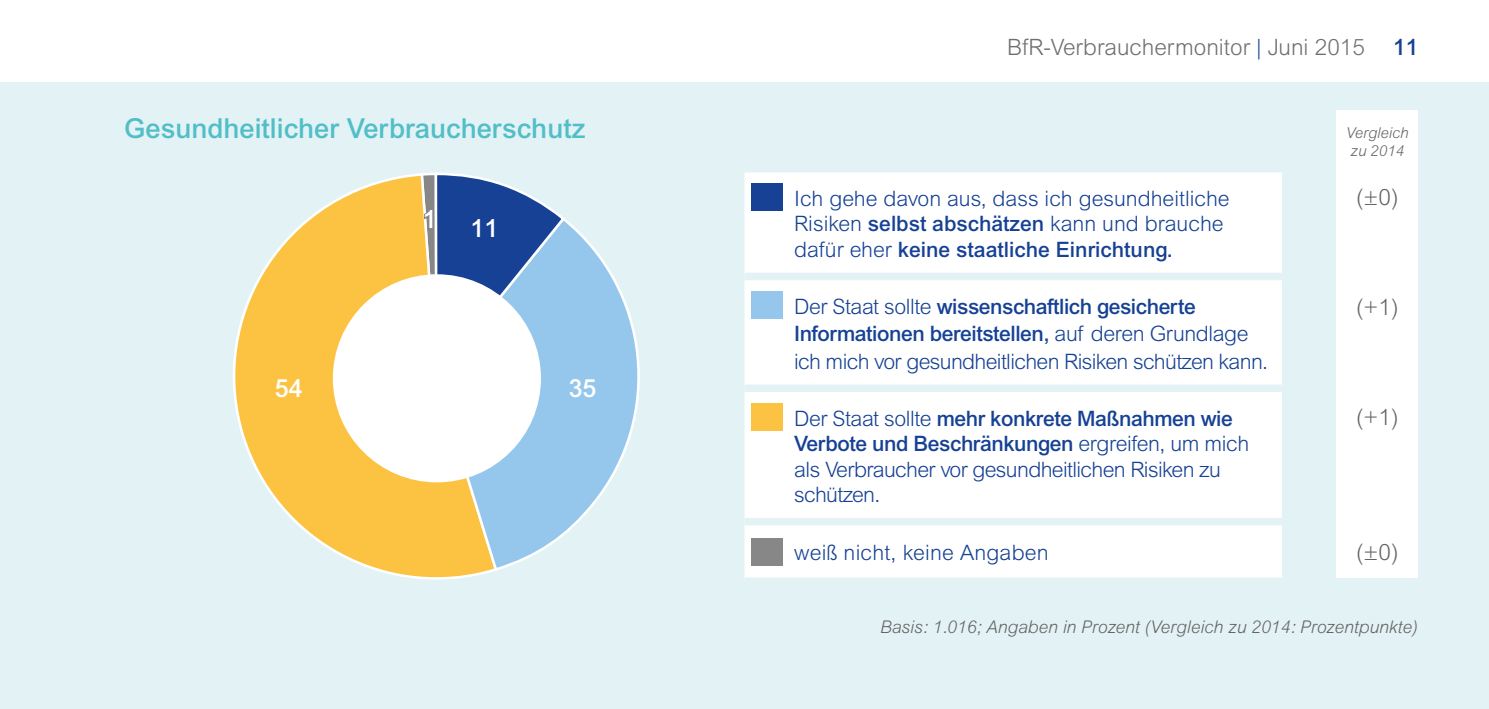
<style>
.page{position:relative;width:1489px;height:709px;background:#fff}
.page>*{position:absolute;margin:0;border:0;box-sizing:border-box;transform-origin:0 0}
.t1{font:500 27.5px "Arial MT Pro";color:#52bec8}
.t2{font:500 25px "Arial MT Pro";color:#fff}
.t3{font:300 22.5px "Arial MT Pro";color:#706f6f}
.t4{font:300 22.5px "Arial MT Pro";color:#646363}
.t5{font:500 22.5px "Arial MT Pro";color:#164194}
.t6{font:300 21.25px/25.5px "Arial MT Pro";letter-spacing:-.03em;color:#164194}
.t7{font:300 21.25px/25.5px "Arial MT Pro";color:#164194}
.t8{font:300 21.25px "Arial MT Pro";letter-spacing:.01em;color:#164194}
.t9{font:italic 300 17.5px "Arial MT Pro";color:#646363}
.t10{font:italic 300 15px/18px "Arial MT Pro";color:#646363}
.s1{color:#164194}
.s2{font-weight:500}
</style>
<div class="page">
<div style="left:0;top:82px;width:1488px;height:627px;background:#e3f2f5"></div>
<svg style="left:233px;top:173px;width:257px;height:407px"></svg>
<svg style="left:433px;top:220px;width:207px;height:352px"></svg>
<div style="left:333px;top:274px;width:208px;height:208px;background:#fff;border-radius:50%"></div>
<svg style="left:419px;top:172px;width:147px;height:208px"></svg>
<div style="left:744px;top:172px;width:537px;height:405px;background:#fff"></div>
<div style="left:744px;top:273px;width:537px;height:7px;background:#e3f2f5"></div>
<div style="left:744px;top:518px;width:537px;height:7px;background:#e3f2f5"></div>
<div style="left:744px;top:384px;width:537px;height:8px;background:#e3f2f5"></div>
<div style="left:751px;top:183px;width:31px;height:28px;background:#164194"></div>
<div style="left:751px;top:291px;width:31px;height:28px;background:#95c7ed"></div>
<div style="left:751px;top:403px;width:31px;height:27px;background:#fcc343"></div>
<div style="left:751px;top:538px;width:31px;height:27px;background:#878787"></div>
<div style="left:1336px;top:110px;width:81px;height:467px;background:#fff"></div>
<p class="t1" style="left:124px;top:112px;width:463px">Gesundheitlicher Verbraucherschutz</p>
<p class="t2" style="left:275px;top:373px;width:29px">54</p>
<p class="t2" style="left:423px;top:205px;width:15px">1</p>
<p class="t2" style="left:470px;top:214px;width:29px">11</p>
<p class="t2" style="left:569px;top:373px;width:29px">35</p>
<p class="t3" style="left:1007px;top:33px;width:359px">BfR-Verbrauchermonitor <span class="s1">|</span> Juni 2015</p>
<p class="t5" style="left:1392px;top:34px;width:26px">11</p>
<p class="t7" style="left:794px;top:186px;width:437px">Ich gehe davon aus, dass ich gesundheitliche<br>Risiken <span class="s2">selbst abschätzen</span> kann und brauche dafür eher <span class="s2">keine staatliche Einrichtung.</span></p>
<p class="t6" style="left:794px;top:293px;width:475px;line-height:27.5px">Der Staat sollte <span class="s2">wissenschaftlich gesicherte<br>Informationen bereitstellen,</span> auf deren Grundlage ich mich vor gesundheitlichen Risiken schützen kann.</p>
<p class="t6" style="left:794px;top:406px;width:456px">Der Staat sollte <span class="s2">mehr konkrete Maßnahmen wie Verbote und Beschränkungen</span> ergreifen, um mich als Verbraucher vor gesundheitlichen Risiken zu schützen.</p>
<p class="t8" style="left:794px;top:540px;width:256px">weiß nicht, keine Angaben</p>
<p class="t10" style="left:1345px;top:124px;width:64px">Vergleich zu 2014</p>
<p class="t4" style="left:1355px;top:183px;width:44px">(±0)</p>
<p class="t4" style="left:1355px;top:293px;width:44px">(+1)</p>
<p class="t4" style="left:1355px;top:403px;width:44px">(+1)</p>
<p class="t4" style="left:1355px;top:538px;width:44px">(±0)</p>
<p class="t9" style="left:880px;top:616px;width:539px">Basis: 1.016; Angaben in Prozent (Vergleich zu 2014: Prozentpunkte)</p>
</div>
